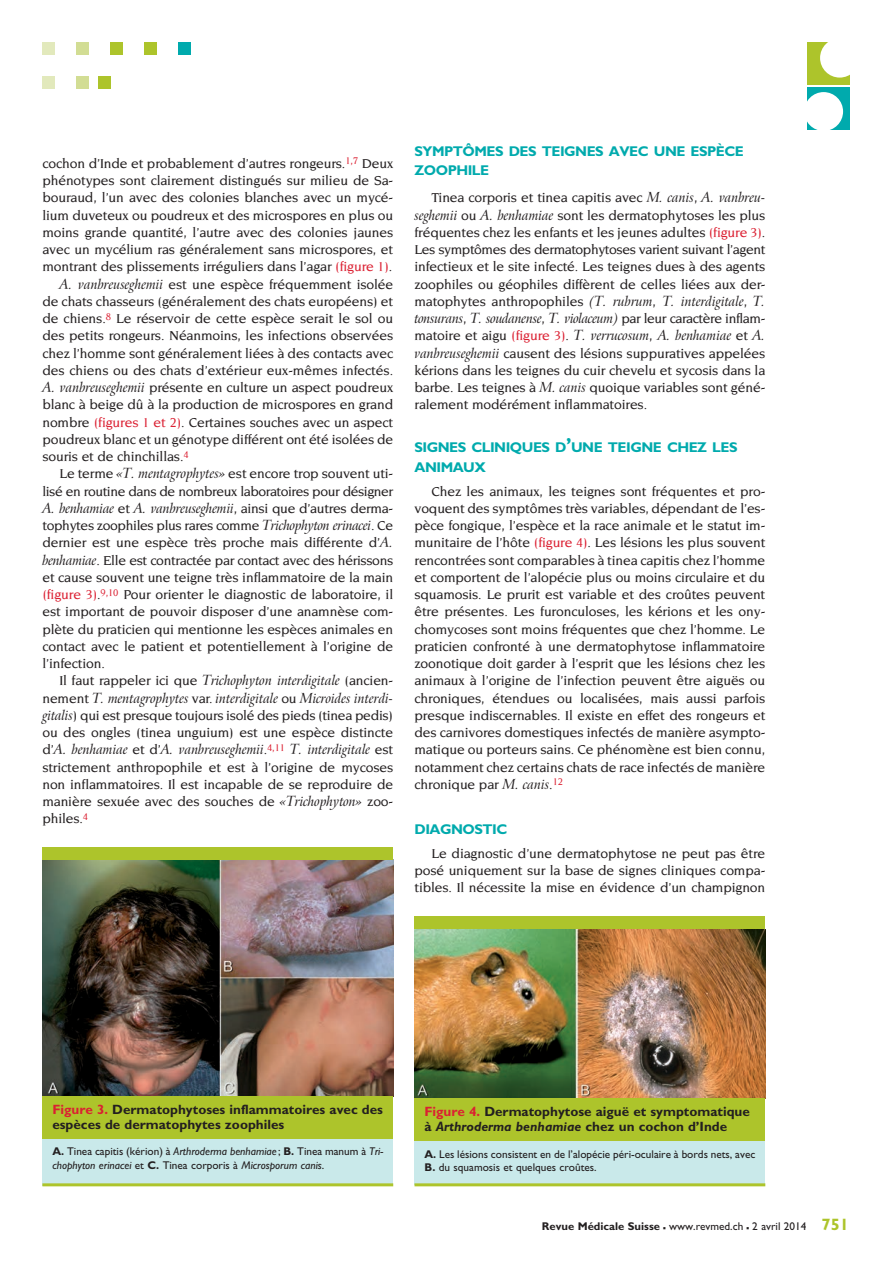
<style>
.page{position:relative;width:893px;height:1263px;background:#fff}
.page>*{position:absolute;margin:0;border:0;box-sizing:border-box;transform-origin:0 0}
.t1{font:700 14.1px/19.5px "Gill Sans";letter-spacing:-.035em;color:#00aaad}
.t2{font:500 13.95px/17.2px "Novarese";letter-spacing:-.01em;color:#231f20;text-align:justify}
.t3{font:italic 13.95px "Arrus BT";letter-spacing:-.01em;color:#231f20;scale:.95 1}
.t4{font:italic 13.95px/17.2px "Arrus BT";letter-spacing:-.03em;color:#231f20;scale:.95 1}
.t5{font:500 13.95px "Novarese";letter-spacing:-.03em;color:#231f20}
.t6{font:700 13.5px/15px "Gill Sans";color:#231f20}
.t7{font:11.25px/13.5px "Gill Sans";color:#231f20}
.t8{font:italic 11.25px/13.5px "Gill Sans";color:#231f20}
.s1{color:#db2032}
.s2{font-family:"Arrus BT";font-weight:400;font-style:italic}
.s3{font-family:"Novarese";font-weight:500;font-style:normal}
.s4{font-family:"Novarese";font-weight:500;font-style:normal;color:#db2032}
.s5{font-size:20.25px}
.s6{font-weight:700;font-style:normal}
.s7{font-style:normal}
.s8{font-style:italic}
.s9{font-weight:700}
.s10{font-weight:700;font-size:16.5px}
.s11{font-weight:700;font-size:16.5px;color:#adc42b}
</style>
<div class="page">
<div style="left:178px;top:42px;width:13px;height:13px;background:#00aaad"></div>
<div style="left:144px;top:42px;width:13px;height:13px;background:#adc42b"></div>
<div style="left:110px;top:42px;width:13px;height:13px;background:#adc42b"></div>
<div style="left:76px;top:42px;width:13px;height:13px;background:#d2dd94"></div>
<div style="left:42px;top:42px;width:13px;height:13px;background:#e2e9bc"></div>
<div style="left:98px;top:76px;width:13px;height:13px;background:#adc42b"></div>
<div style="left:76px;top:76px;width:13px;height:13px;background:#d2dd94"></div>
<div style="left:42px;top:76px;width:13px;height:13px;background:#e2e9bc"></div>
<div style="left:807px;top:42px;width:43px;height:43px;background:#adc42b"></div>
<div style="left:820px;top:38px;width:39px;height:40px;background:#fff;border-radius:50%"></div>
<div style="left:807px;top:87px;width:43px;height:43px;background:#00aaad"></div>
<div style="left:804px;top:92px;width:39px;height:39px;background:#fff;border-radius:50%"></div>
<img style="left:42px;top:859px;width:351px;height:237px">
<div style="left:42px;top:1120px;width:351px;height:65px;background:#c9e9ea"></div>
<div style="left:42px;top:1096px;width:351px;height:43px;background:#adc42b"></div>
<hr style="left:42px;top:1183px;width:351px;height:3px;background:#adc42b">
<div style="left:42px;top:847px;width:351px;height:12px;background:#adc42b"></div>
<img style="left:414px;top:929px;width:351px;height:169px">
<div style="left:414px;top:1122px;width:351px;height:62px;background:#c9e9ea"></div>
<div style="left:414px;top:1098px;width:351px;height:43px;background:#adc42b"></div>
<hr style="left:414px;top:1183px;width:351px;height:3px;background:#adc42b">
<div style="left:414px;top:916px;width:351px;height:13px;background:#adc42b"></div>
<p class="t2" style="left:42px;top:155px;width:352px">cochon d’Inde et probablement d’autres rongeurs.<sup>1,7</sup> Deux</p>
<p class="t2" style="left:42px;top:172px;width:352px">phénotypes sont clairement distingués sur milieu de Sa-</p>
<p class="t2" style="left:42px;top:189px;width:352px">bouraud, l’un avec des colonies blanches avec un mycé-</p>
<p class="t2" style="left:42px;top:206px;width:352px">lium duveteux ou poudreux et des microspores en plus ou</p>
<p class="t2" style="left:42px;top:224px;width:352px">moins grande quantité, l’autre avec des colonies jaunes</p>
<p class="t2" style="left:42px;top:241px;width:352px">avec un mycélium ras généralement sans microspores, et</p>
<p class="t2" style="left:42px;top:258px;width:351px">montrant des plissements irréguliers dans l’agar <span class="s1">(figure 1)</span>.</p>
<p class="t2" style="left:59px;top:275px;width:335px"><span class="s2">A. vanbreuseghemii</span> est une espèce fréquemment isolée</p>
<p class="t2" style="left:42px;top:293px;width:352px">de chats chasseurs (généralement des chats européens) et</p>
<p class="t2" style="left:42px;top:310px;width:352px">de chiens.<sup>8</sup> Le réservoir de cette espèce serait le sol ou</p>
<p class="t2" style="left:42px;top:327px;width:352px">des petits rongeurs. Néanmoins, les infections observées</p>
<p class="t2" style="left:42px;top:344px;width:352px">chez l’homme sont généralement liées à des contacts avec</p>
<p class="t2" style="left:42px;top:362px;width:352px">des chiens ou des chats d’extérieur eux-mêmes infectés.</p>
<p class="t2" style="left:42px;top:379px;width:352px"><span class="s2">A. vanbreuseghemii</span> présente en culture un aspect poudreux</p>
<p class="t2" style="left:42px;top:396px;width:352px">blanc à beige dû à la production de microspores en grand</p>
<p class="t2" style="left:42px;top:413px;width:352px">nombre <span class="s1">(figures 1 et 2)</span>. Certaines souches avec un aspect</p>
<p class="t2" style="left:42px;top:431px;width:352px">poudreux blanc et un génotype différent ont été isolées de</p>
<p class="t2" style="left:42px;top:448px;width:148px">souris et de chinchillas.<sup>4</sup></p>
<p class="t2" style="left:59px;top:465px;width:335px">Le terme <span class="s2">«T. mentagrophytes»</span> est encore trop souvent uti-</p>
<p class="t5" style="left:42px;top:483px;width:352px">lisé en routine dans de nombreux laboratoires pour désigner</p>
<p class="t3" style="left:42px;top:499px;width:371px">A. benhamiae <span class="s3">et</span> A. vanbreuseghemii<span class="s3">, ainsi que d’autres derma-</span></p>
<p class="t2" style="left:42px;top:517px;width:352px">tophytes zoophiles plus rares comme <span class="s2">Trichophyton erinacei</span>. Ce dernier est une espèce très proche mais différente d’<span class="s2">A. benhamiae</span>. Elle est contractée par contact avec des hérissons et cause souvent une teigne très inflammatoire de la main <span class="s1">(figure 3)</span>.<sup>9,10</sup> Pour orienter le diagnostic de laboratoire, il est important de pouvoir disposer d’une anamnèse com&shy;plète du praticien qui mentionne les espèces animales en contact avec le patient et potentiellement à l’origine de l’infection.</p>
<p class="t2" style="left:59px;top:672px;width:335px">Il faut rappeler ici que <span class="s2">Trichophyton interdigitale</span> (ancien-</p>
<p class="t3" style="left:42px;top:689px;width:371px"><span class="s3">nement</span> T. mentagrophytes <span class="s3">var.</span> interdigitale <span class="s3">ou</span> Microides interdi-</p>
<p class="t2" style="left:42px;top:707px;width:352px"><span class="s2">gitalis</span>) qui est presque toujours isolé des pieds (tinea pedis) ou des ongles (tinea unguium) est une espèce distincte</p>
<p class="t3" style="left:42px;top:741px;width:371px"><span class="s3">d’</span>A. benhamiae <span class="s3">et d’</span>A. vanbreuseghemii<span class="s3">.</span><sup>4,11</sup> T. interdigitale <span class="s3">est</span></p>
<p class="t2" style="left:42px;top:758px;width:352px">strictement anthropophile et est à l’origine de mycoses non inflammatoires. Il est incapable de se reproduire de manière sexuée avec des souches de <span class="s2">«Trichophyton»</span> zoo&shy;philes.<sup>4</sup></p>
<p class="t1" style="left:414px;top:141px;width:331px">SYMPTÔMES DES TEIGNES AVEC UNE ESPÈCE<br>ZOOPHILE</p>
<p class="t2" style="left:414px;top:189px;width:352px;text-indent:17px">Tinea corporis et tinea capitis avec <span class="s2">M. canis</span>, <span class="s2">A. vanbreu&shy;seghemii</span> ou <span class="s2">A. benhamiae</span> sont les dermatophytoses les plus fréquentes chez les enfants et les jeunes adultes <span class="s1">(figure 3)</span>.<br>Les symptômes des dermatophytoses varient suivant l’agent infectieux et le site infecté. Les teignes dues à des agents zoophiles ou géophiles diffèrent de celles liées aux der&shy;matophytes anthropophiles <span class="s2">(T. rubrum</span>, <span class="s2">T. interdigitale</span>, <span class="s2">T.</span></p>
<p class="t4" style="left:414px;top:310px;width:371px">tonsurans<span class="s3">,</span> T. soudanense<span class="s3">,</span> T. violaceum) <span class="s3">par leur caractère inflam&shy;matoire et aigu</span> <span class="s4">(figure 3)</span><span class="s3">.</span> T. verrucosum<span class="s3">,</span> A. benhamiae <span class="s3">et</span> A.</p>
<p class="t2" style="left:414px;top:344px;width:352px"><span class="s2">vanbreuseghemii</span> causent des lésions suppuratives appelées kérions dans les teignes du cuir chevelu et sycosis dans la barbe. Les teignes à <span class="s2">M. canis</span> quoique variables sont géné&shy;ralement modérément inflammatoires.</p>
<p class="t1" style="left:414px;top:438px;width:325px">SIGNES CLINIQUES D<span class="s5">’</span>UNE TEIGNE CHEZ LES<br>ANIMAUX</p>
<p class="t2" style="left:414px;top:482px;width:352px;text-indent:17px">Chez les animaux, les teignes sont fréquentes et pro&shy;voquent des symptômes très variables, dépendant de l’es&shy;pèce fongique, l’espèce et la race animale et le statut im&shy;munitaire de l’hôte <span class="s1">(figure 4)</span>. Les lésions les plus souvent rencontrées sont comparables à tinea capitis chez l’homme et comportent de l’alopécie plus ou moins circulaire et du squamosis. Le prurit est variable et des croûtes peuvent être présentes. Les furonculoses, les kérions et les ony&shy;chomycoses sont moins fréquentes que chez l’homme. Le praticien confronté à une dermatophytose inflammatoire zoonotique doit garder à l’esprit que les lésions chez les animaux à l’origine de l’infection peuvent être aiguës ou chroniques, étendues ou localisées, mais aussi parfois presque indiscernables. Il existe en effet des rongeurs et des carnivores domestiques infectés de manière asympto&shy;matique ou porteurs sains. Ce phénomène est bien connu, notamment chez certains chats de race infectés de manière chronique par <span class="s2">M. canis</span>.<sup>12</sup></p>
<p class="t1" style="left:414px;top:819px;width:94px">DIAGNOSTIC</p>
<p class="t2" style="left:414px;top:845px;width:352px;text-indent:17px">Le diagnostic d’une dermatophytose ne peut pas être posé uniquement sur la base de signes cliniques compa&shy;tibles. Il nécessite la mise en évidence d’un champignon</p>
<p class="t6" style="left:52px;top:1101px;width:332px"><span class="s1">Figure 3.</span> Dermatophytoses inflammatoires avec des espèces de dermatophytes zoophiles</p>
<p class="t8" style="left:52px;top:1145px;width:332px"><span class="s6">A.</span> <span class="s7">Tinea capitis (kérion) à</span> Arthroderma benhamiae <span class="s7">;</span> <span class="s6">B.</span> <span class="s7">Tinea manum à</span> Tri&shy;chophyton erinacei <span class="s7">et</span> <span class="s6">C.</span> <span class="s7">Tinea corporis à</span> Microsporum canis<span class="s7">.</span></p>
<p class="t6" style="left:424px;top:1104px;width:327px"><span class="s1">Figure 4.</span> Dermatophytose aiguë et symptomatique à <span class="s8">Arthroderma benhamiae</span> chez un cochon d’Inde</p>
<p class="t7" style="left:424px;top:1147px;width:332px"><span class="s9">A.</span> Les lésions consistent en de l’alopécie péri-oculaire à bords nets, avec<br><span class="s9">B.</span> du squamosis et quelques croûtes.</p>
<p class="t7" style="left:542px;top:1219px;width:308px"><span class="s9">Revue Médicale Suisse</span> <span class="s10">–</span> www.revmed.ch <span class="s10">–</span> 2 avril 2014 <span class="s11">751</span></p>
</div>
